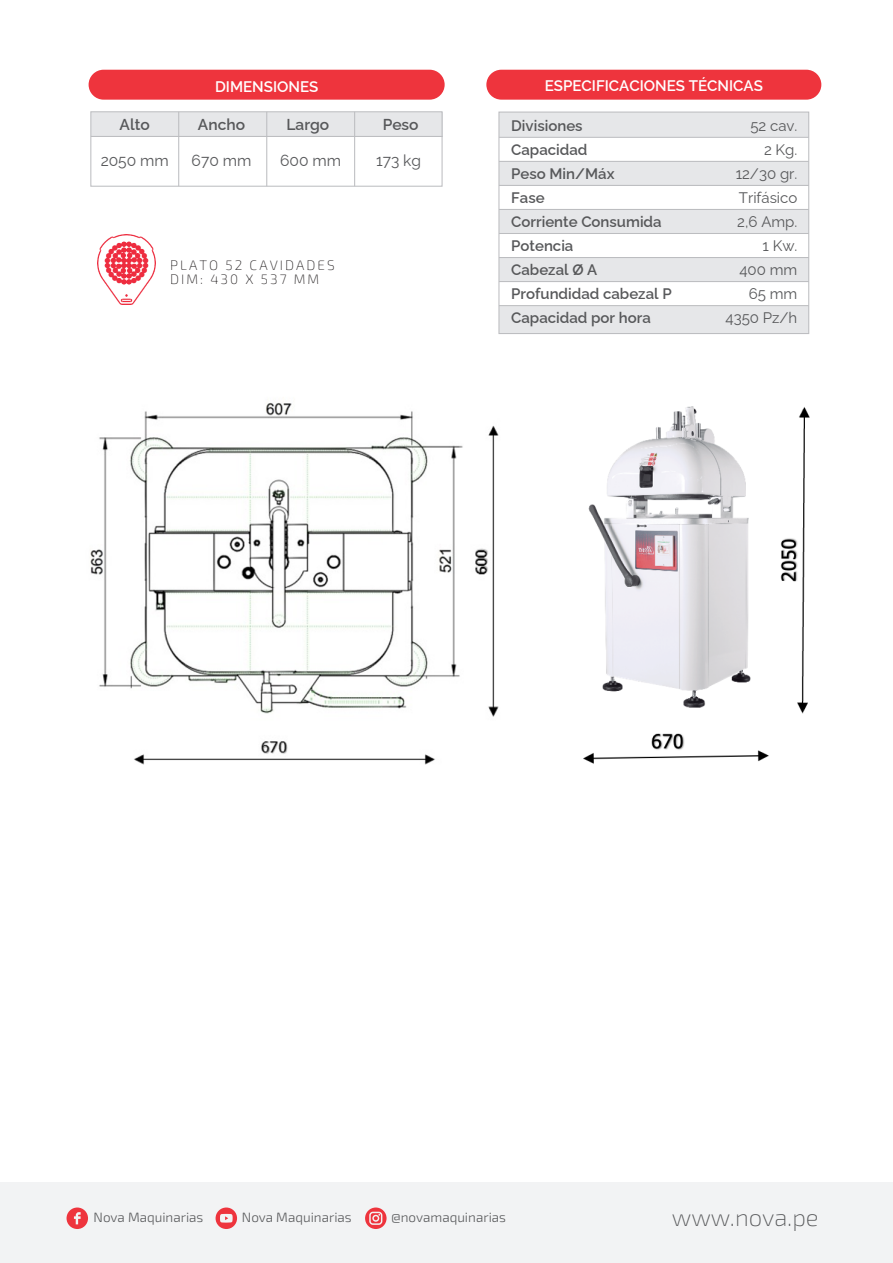
<style>
.page{position:relative;width:893px;height:1263px;background:#fff}
.page>*{position:absolute;margin:0;border:0;box-sizing:border-box;transform-origin:0 0}
.t1{font:200 24px "Exo 2";color:#57585a}
.t2{font:15.75px "Raleway";color:#57585a}
.t3{font:600 15.75px "Raleway";color:#57585a}
.t4{font:600 15.3px/24px "Raleway";color:#57585a}
.t5{font:15.3px/24px "Raleway";color:#57585a;text-align:right}
.t6{font:600 15.3px "Raleway";color:#fff}
.t7{font:200 13.65px/14.5px "Exo 2";letter-spacing:.15em;color:#231f20}
.t8{font:300 13.5px "Exo 2";color:#57585a}
</style>
<div class="page">
<div style="left:0;top:1182px;width:893px;height:81px;background:#f2f3f4"></div>
<svg style="left:67px;top:1207px;width:21px;height:22px"></svg>
<svg style="left:216px;top:1207px;width:21px;height:22px"></svg>
<svg style="left:365px;top:1207px;width:22px;height:22px"></svg>
<div style="left:89px;top:70px;width:356px;height:30px;background:#ee343d;border-radius:15px"></div>
<div style="left:91px;top:112px;width:352px;height:25px;background:#e6e7e9"></div>
<div style="left:90px;top:111px;width:353px;height:76px;border:1px solid #bcbdc0"></div>
<hr style="left:91px;top:136px;width:352px;height:1px;background:#bcbdc0">
<hr style="left:178px;top:112px;width:1px;height:74px;background:#bcbdc0">
<hr style="left:266px;top:112px;width:1px;height:74px;background:#bcbdc0">
<hr style="left:354px;top:112px;width:1px;height:74px;background:#bcbdc0">
<img style="left:97px;top:235px;width:58px;height:69px">
<div style="left:486px;top:70px;width:335px;height:30px;background:#ee343d;border-radius:15px"></div>
<div style="left:499px;top:306px;width:310px;height:28px;background:#e6e7e9"></div>
<div style="left:499px;top:258px;width:310px;height:24px;background:#e6e7e9"></div>
<div style="left:499px;top:209px;width:310px;height:24px;background:#e6e7e9"></div>
<div style="left:499px;top:161px;width:310px;height:24px;background:#e6e7e9"></div>
<div style="left:499px;top:112px;width:310px;height:24px;background:#e6e7e9"></div>
<div style="left:498px;top:112px;width:311px;height:222px;border:1px solid #bcbdc0"></div>
<hr style="left:499px;top:137px;width:310px;height:1px;background:#bcbdc0">
<hr style="left:499px;top:161px;width:310px;height:1px;background:#bcbdc0">
<hr style="left:499px;top:185px;width:310px;height:1px;background:#bcbdc0">
<hr style="left:499px;top:209px;width:310px;height:1px;background:#bcbdc0">
<hr style="left:499px;top:233px;width:310px;height:1px;background:#bcbdc0">
<hr style="left:499px;top:257px;width:310px;height:1px;background:#bcbdc0">
<hr style="left:499px;top:281px;width:310px;height:1px;background:#bcbdc0">
<hr style="left:499px;top:305px;width:310px;height:1px;background:#bcbdc0">
<img style="left:90px;top:402px;width:720px;height:363px">
<p class="t6" style="left:215px;top:75px;width:105px">DIMENSIONES</p>
<p class="t3" style="left:120px;top:112px;width:32px">Alto</p>
<p class="t3" style="left:198px;top:112px;width:49px">Ancho</p>
<p class="t3" style="left:286px;top:112px;width:44px">Largo</p>
<p class="t3" style="left:383px;top:112px;width:37px">Peso</p>
<p class="t2" style="left:101px;top:148px;width:70px">2050 mm</p>
<p class="t2" style="left:192px;top:148px;width:61px">670 mm</p>
<p class="t2" style="left:280px;top:148px;width:62px">600 mm</p>
<p class="t2" style="left:376px;top:148px;width:47px">173 kg</p>
<p class="t7" style="left:170px;top:257px;width:166px">PLATO 52 CAVIDADES<br>DIM: 430 X 537 MM</p>
<p class="t6" style="left:545px;top:73px;width:220px">ESPECIFICACIONES TÉCNICAS</p>
<p class="t4" style="left:511px;top:112px;width:162px">Divisiones<br>Capacidad<br>Peso Min/Máx<br>Fase<br>Corriente Consumida<br>Potencia<br>Cabezal Ø A<br>Profundidad cabezal P<br>Capacidad por hora</p>
<p class="t5" style="left:725px;top:112px;width:73px">52 cav.<br>2 Kg.<br>12/30 gr.<br>Trifásico<br>2,6 Amp.<br>1 Kw.<br>400 mm<br>65 mm<br>4350 Pz/h</p>
<p class="t8" style="left:94px;top:1208px;width:111px">Nova Maquinarias</p>
<p class="t8" style="left:242px;top:1208px;width:111px">Nova Maquinarias</p>
<p class="t8" style="left:391px;top:1208px;width:116px">@novamaquinarias</p>
<h1 class="t1" style="left:672px;top:1201px;width:148px">www.nova.pe</h1>
</div>
